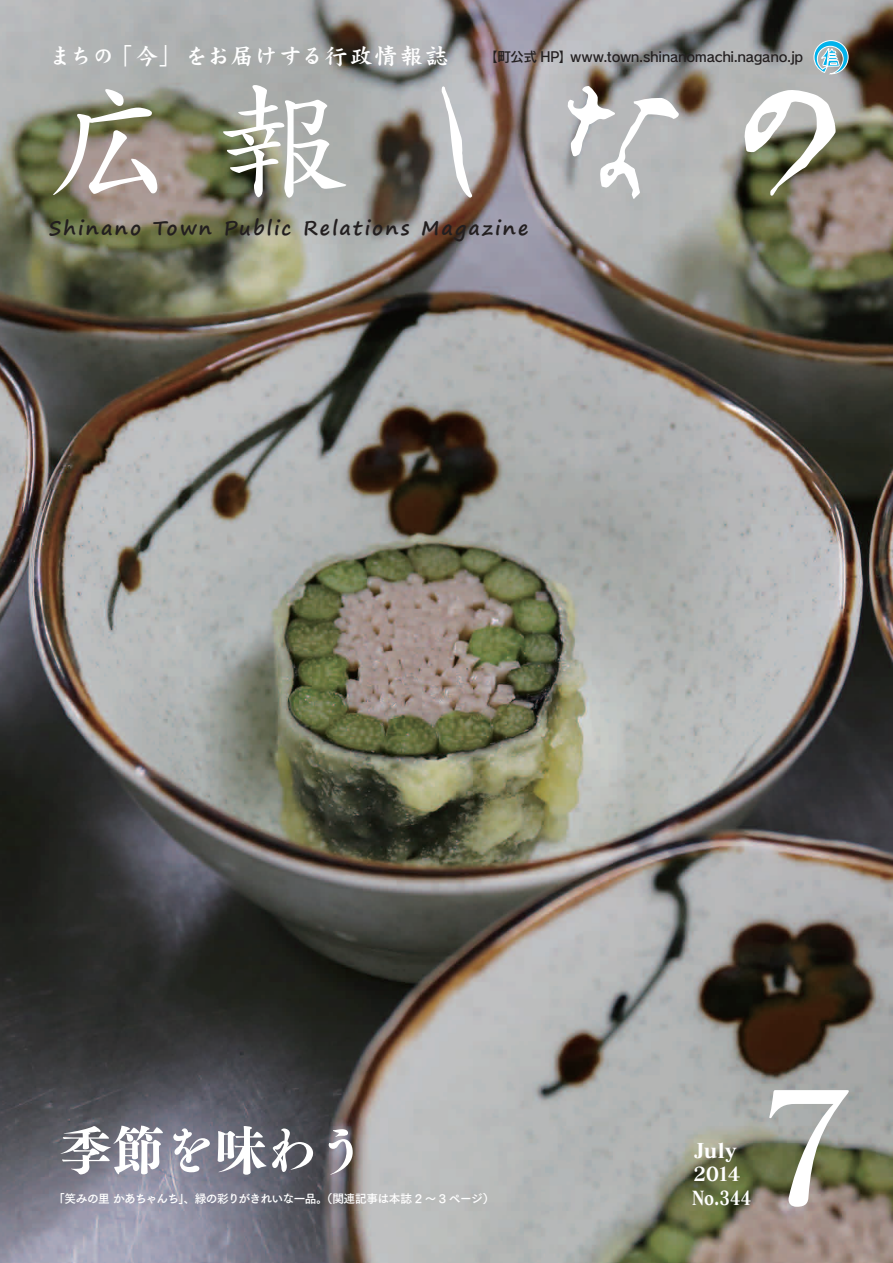
<style>
.page{position:relative;width:893px;height:1263px;background:#fff}
.page>*{position:absolute;margin:0;border:0;box-sizing:border-box;transform-origin:0 0}
.t1{font:154.2px "Matisse Pro DB";color:#fff}
.t2{font:53.1px "Tsuku BMD Min Std E";letter-spacing:-.035em;color:#fff}
.t3{font:22.8px "DFK Kai Sho Std W9";letter-spacing:.045em;color:#fff}
.t4{font:20.25px "Matisse Pro EB";color:#fff}
.t5{font:700 19.65px "Segoe Print";letter-spacing:.11em;color:#231f20}
.t6{font:19.2px "Matisse Pro EB";letter-spacing:-.13em;color:#fff;scale:.82 1}
.t7{font:19.2px "Matisse Pro EB";letter-spacing:-.13em;color:#fff;scale:.88 1}
.t8{font:13.8px "Rodin Pro DB";letter-spacing:-.025em;color:#231f20}
.t9{font:11.7px "Tsuku Go Pro B";letter-spacing:-.045em;color:#fff}
</style>
<div class="page">
<img style="left:0;top:0;width:893px;height:1263px">
<svg style="left:53px;top:89px;width:104px;height:106px"></svg>
<svg style="left:223px;top:85px;width:123px;height:113px"></svg>
<svg style="left:567px;top:86px;width:113px;height:113px"></svg>
<svg style="left:744px;top:88px;width:92px;height:109px"></svg>
<svg style="left:442px;top:86px;width:32px;height:112px"></svg>
<svg style="left:814px;top:40px;width:34px;height:34px"></svg>
<h3 class="t3" style="left:49px;top:44px;width:67px">まちの</h3>
<h3 class="t3" style="left:109px;top:44px;width:340px">「今」をお届けする行政情報誌</h3>
<p class="t8" style="left:484px;top:47px;width:321px">【町公式 HP】www.town.shinanomachi.nagano j p.</p>
<h3 class="t5" style="left:49px;top:210px;width:94px">Shinano</h3>
<h3 class="t5" style="left:153px;top:210px;width:60px">Town</h3>
<h3 class="t5" style="left:224px;top:210px;width:69px">Public</h3>
<h3 class="t5" style="left:303px;top:210px;width:108px">Relations</h3>
<h3 class="t5" style="left:421px;top:210px;width:109px">Magazine</h3>
<h2 class="t2" style="left:59px;top:1102px;width:310px">季節を味わう</h2>
<p class="t9" style="left:53px;top:1188px;width:442px">「笑みの里かあちゃんち」、緑の彩りがきれいな一品。（関連記事は本誌 2 ～ 3 ページ(</p>
<h3 class="t4" style="left:694px;top:1137px;width:43px">July</h3>
<h3 class="t7" style="left:691px;top:1161px;width:60px">２０１４</h3>
<h3 class="t6" style="left:692px;top:1185px;width:73px">No.344</h3>
<h1 class="t1" style="left:757px;top:1050px;width:101px">7</h1>
</div>
